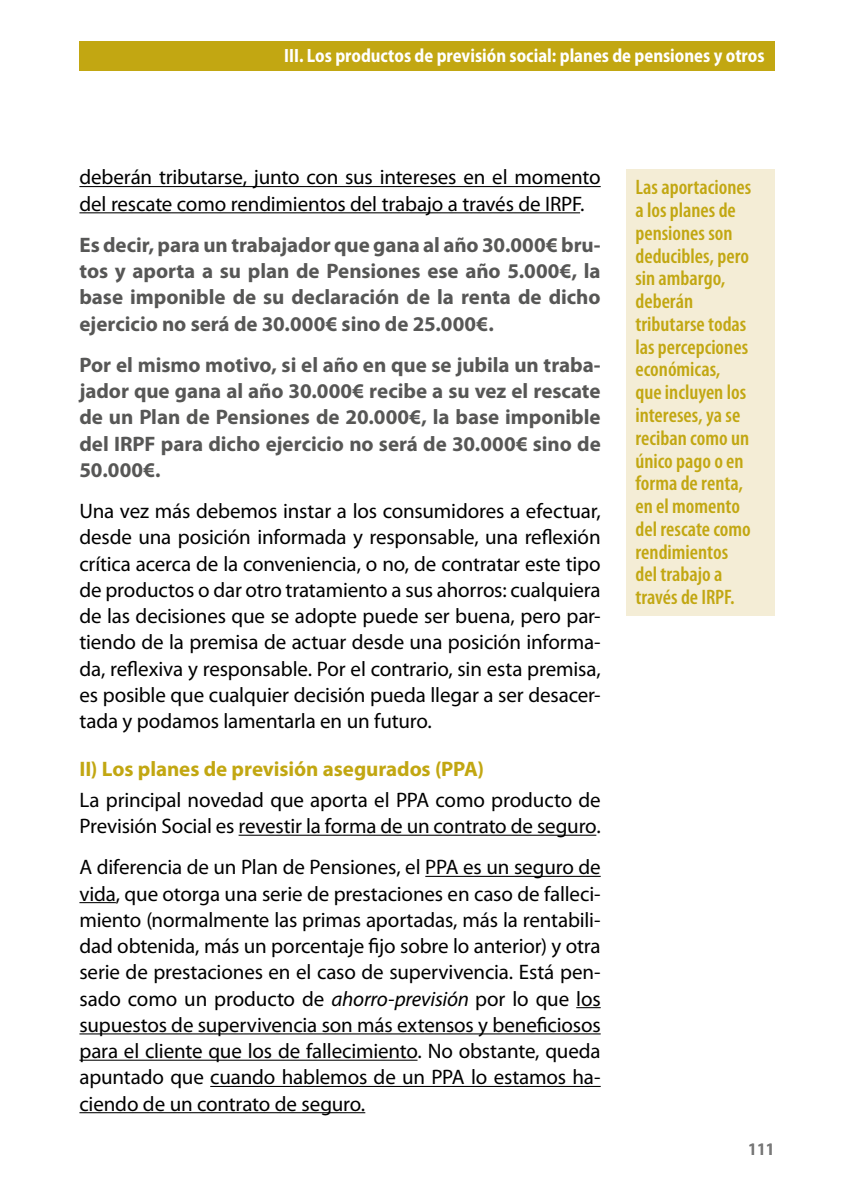
<style>
.page{position:relative;width:844px;height:1191px;background:#fff}
.page>*{position:absolute;margin:0;border:0;box-sizing:border-box;transform-origin:0 0}
.Párrafo_normal{font:21px/26.2px "Myriad Pro";letter-spacing:-.01em;color:#000}
.Párrafo_normal-2{font:700 21px/26.2px "Myriad Pro";letter-spacing:-.005em;color:#575756;text-align:justify}
.Destacado{font:600 condensed 21px/22.8px "Myriad Pro";color:#c2a712}
.Apartado_2{font:700 21px "Myriad Pro";letter-spacing:-.005em;color:#c2a712}
.t1{font:700 semi-condensed 19.25px "Myriad Pro";color:#fff;scale:.93 1}
.t2{font:600 semi-condensed 17.5px "Myriad Pro";color:#797979}
.s1{font-style:italic}
</style>
<div class="page">
<div style="left:79px;top:41px;width:695px;height:30px;background:#c2a712"></div>
<hr style="left:79px;top:186px;width:521px;height:1px;background:#000">
<hr style="left:79px;top:212px;width:501px;height:1px;background:#000">
<hr style="left:238px;top:834px;width:358px;height:1px;background:#000">
<hr style="left:425px;top:876px;width:175px;height:1px;background:#000">
<hr style="left:79px;top:902px;width:37px;height:1px;background:#000">
<svg style="left:576px;top:1007px;width:24px;height:1px"></svg>
<hr style="left:79px;top:1033px;width:521px;height:1px;background:#000">
<hr style="left:79px;top:1059px;width:338px;height:1px;background:#000">
<hr style="left:210px;top:1086px;width:390px;height:1px;background:#000">
<hr style="left:79px;top:1112px;width:286px;height:1px;background:#000">
<div style="left:625px;top:169px;width:149px;height:446px;background:#f4edd6"></div>
<p class="t1" style="left:284px;top:43px;width:517px">III. Los productos de previsión social: planes de pens ones y otros</p>
<p class="t1" style="left:459px;top:43px;width:329px">I. Metodología del manual e introducción</p>
<p class="Párrafo_normal" style="left:79px;top:164px;width:522px">deberán tributarse, junto con sus intereses en el momento del rescate como rendimientos del trabajo a través de IRPF.</p>
<p class="Párrafo_normal-2" style="left:79px;top:231px;width:522px">Es decir, para un trabajador que gana al año 30.000€ bru&shy;tos y aporta a su plan de Pensiones ese año 5.000€, la base imponible de su declaración de la renta de dicho ejercicio no será de 30.000€ sino de 25.000€.</p>
<p class="Párrafo_normal-2" style="left:79px;top:351px;width:522px">Por el mismo motivo, si el año en que se jubila un traba&shy;jador que gana al año 30.000€ recibe a su vez el rescate de un Plan de Pensiones de 20.000€, la base imponible del IRPF para dicho ejercicio no será de 30.000€ sino de 50.000€.</p>
<p class="Párrafo_normal" style="left:79px;top:497px;width:522px;text-align:justify">Una vez más debemos instar a los consumidores a efectuar, desde una posición informada y responsable, una reflexión crítica acerca de la conveniencia, o no, de contratar este tipo de productos o dar otro tratamiento a sus ahorros: cualquiera de las decisiones que se adopte puede ser buena, pero par&shy;tiendo de la premisa de actuar desde una posición informa&shy;da, reflexiva y responsable. Por el contrario, sin esta premisa, es posible que cualquier decisión pueda llegar a ser desacer&shy;tada y podamos lamentarla en un futuro.</p>
<p class="Apartado_2" style="left:79px;top:755px;width:406px">II) Los planes de previsión asegurados (PPA)</p>
<p class="Párrafo_normal" style="left:79px;top:786px;width:522px">La principal novedad que aporta el PPA como producto de<br>Previsión Social es revestir la forma de un contrato de seguro.</p>
<p class="Párrafo_normal" style="left:79px;top:853px;width:522px;text-align:justify">A diferencia de un Plan de Pensiones, el PPA es un seguro de vida, que otorga una serie de prestaciones en caso de falleci&shy;miento (normalmente las primas aportadas, más la rentabili&shy;dad obtenida, más un porcentaje fijo sobre lo anterior) y otra serie de prestaciones en el caso de supervivencia. Está pen&shy;sado como un producto de <span class="s1">ahorro-previsión</span> por lo que los supuestos de supervivencia son más extensos y beneficiosos para el cliente que los de fallecimiento. No obstante, queda apuntado que cuando hablemos de un PPA lo estamos ha&shy;ciendo de un contrato de seguro.</p>
<p class="Destacado" style="left:635px;top:176px;width:117px">Las aportaciones a los planes de pensiones son deducibles, pero sin ambargo, deberán tributarse todas las percepciones económicas, que incluyen los intereses, ya se reciban como un único pago o en forma de renta, en el momento del rescate como rendimientos del trabajo a través de IRPF.</p>
<p class="t2" style="left:748px;top:1137px;width:28px">111</p>
</div>
